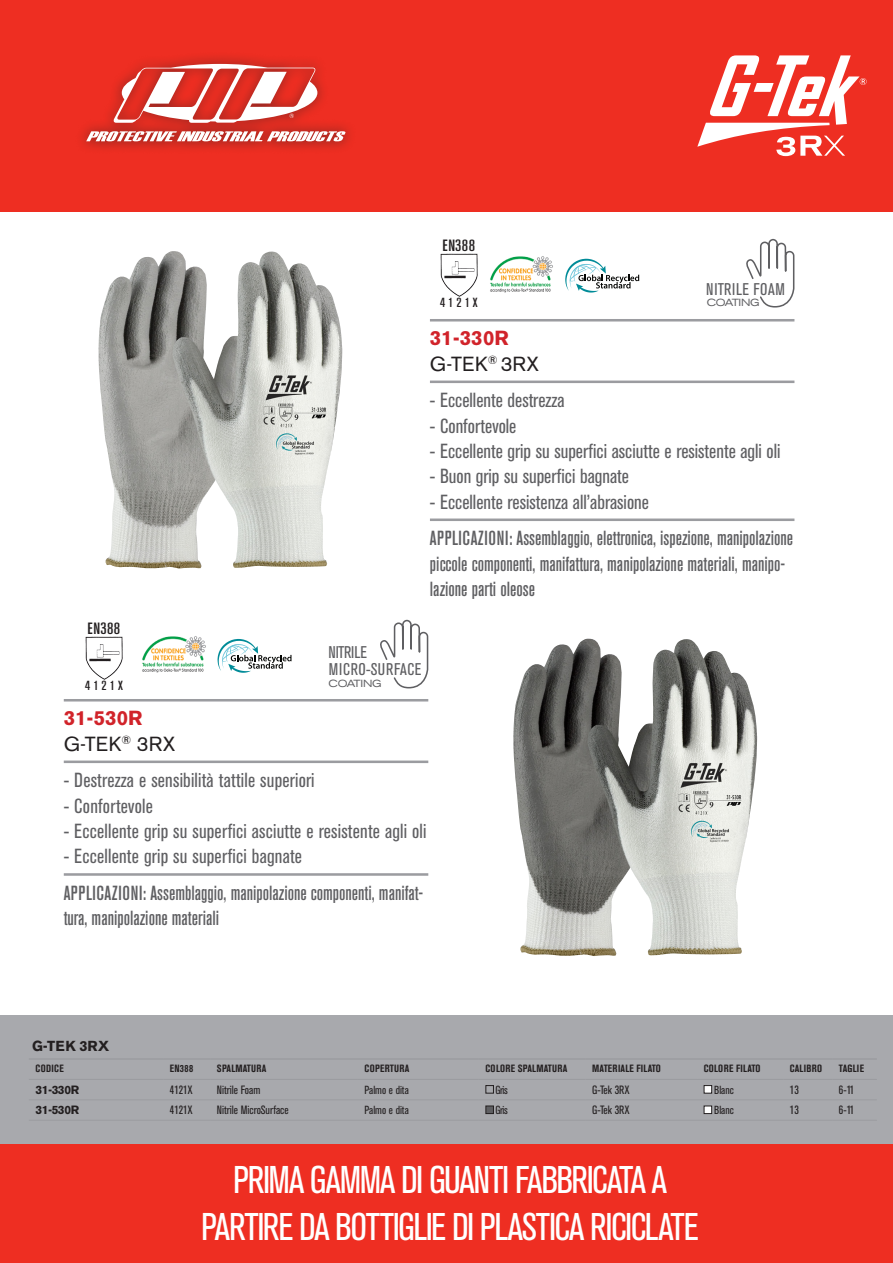
<style>
.page{position:relative;width:893px;height:1263px;background:#fff}
.page>*{position:absolute;margin:0;border:0;box-sizing:border-box;transform-origin:0 0}
.t1{font:condensed 38.25px "Akzidenz Grotesk BE";letter-spacing:-.035em;color:#fff}
.PRODUCT_NUMBERS__MUL{font:500 condensed 20.25px/25.3px "Akzidenz Grotesk BE";color:#5f5f62}
.PRODUCT_NUMBERS__MUL-2{font:condensed 20.25px "Akzidenz Grotesk BE";letter-spacing:.005em;color:#5f5f62}
.Paragraph_Style_1{font:condensed 20.25px "Akzidenz Grotesk BE";color:#5f5f62}
.Paragraph_Style_2{font:20.25px "Akzidenz Grotesk BE";letter-spacing:.01em;color:#231f20}
.Paragraph_Style_2-2{font:700 20.25px "Akzidenz Grotesk BE";color:#d1232a}
.PRODUCT_NUMBERS__MUL-3{font:condensed 16.8px "Akzidenz Grotesk BE";letter-spacing:.03em;color:#5f5f62}
.PRODUCT_NUMBERS__MUL-4{font:condensed 16.8px "Akzidenz Grotesk BE";letter-spacing:-.015em;color:#5f5f62}
.t2{font:500 condensed 16.2px "Akzidenz Grotesk BE";letter-spacing:.02em;color:#231f20;scale:1.11 1}
._04_-_TABLE_-_HEADER{font:700 14.4px "Akzidenz Grotesk BE";letter-spacing:.01em;color:#231f20}
.t3{font:500 condensed 13.2px "Akzidenz Grotesk BE";color:#231f20;scale:1.11 1}
.PRODUCT_NUMBERS__MUL-5{font:condensed 12px "Akzidenz Grotesk BE";color:#231f20}
._08_-_SIDEBAR_-_RED{font:700 12px "Akzidenz Grotesk BE";letter-spacing:-.04em;color:#231f20}
.PRODUCT_NUMBERS__MUL-6{font:condensed 11.7px "Akzidenz Grotesk BE";color:#231f20}
._04_-_TABLE_-_HEADER-2{font:700 condensed 10.5px "Akzidenz Grotesk BE";letter-spacing:.02em;color:#231f20}
.PRODUCT_NUMBERS__MUL-7{font:expanded 10.2px "Akzidenz Grotesk BE";letter-spacing:-.04em;color:#5f5f62}
</style>
<div class="page">
<div style="left:0;top:0;width:893px;height:212px;background:#ee2e22"></div>
<div style="left:0;top:1144px;width:893px;height:119px;background:#ee2e22"></div>
<svg style="left:697px;top:55px;width:170px;height:101px"></svg>
<img style="left:98px;top:251px;width:244px;height:318px">
<img style="left:513px;top:638px;width:244px;height:318px">
<hr style="left:430px;top:319px;width:364px;height:2px;background:#9b9ca0">
<hr style="left:430px;top:381px;width:364px;height:2px;background:#9b9ca0">
<hr style="left:430px;top:518px;width:364px;height:3px;background:#9b9ca0">
<svg style="left:745px;top:238px;width:50px;height:283px"></svg>
<img style="left:440px;top:253px;width:38px;height:44px">
<div style="left:74px;top:51px;width:284px;height:104px;background:#231f20;opacity:.4"></div>
<svg style="left:86px;top:131px;width:260px;height:10px;background:#e7b1ae"></svg>
<svg style="left:113px;top:64px;width:204px;height:59px"></svg>
<hr style="left:64px;top:699px;width:364px;height:2px;background:#9b9ca0">
<hr style="left:64px;top:760px;width:364px;height:3px;background:#9b9ca0">
<hr style="left:64px;top:873px;width:364px;height:3px;background:#9b9ca0">
<svg style="left:378px;top:619px;width:51px;height:257px"></svg>
<img style="left:85px;top:636px;width:38px;height:44px">
<div style="left:0;top:1015px;width:893px;height:129px;background:#a8a9ad"></div>
<img style="left:142px;top:636px;width:64px;height:36px">
<svg style="left:217px;top:639px;width:75px;height:34px"></svg>
<img style="left:490px;top:256px;width:63px;height:36px">
<svg style="left:565px;top:259px;width:74px;height:34px"></svg>
<hr style="left:29px;top:1079px;width:134px;height:1px;background:#9b9ca0">
<hr style="left:163px;top:1079px;width:47px;height:1px;background:#9b9ca0">
<hr style="left:210px;top:1079px;width:148px;height:1px;background:#9b9ca0">
<hr style="left:358px;top:1079px;width:121px;height:1px;background:#9b9ca0">
<hr style="left:479px;top:1079px;width:106px;height:1px;background:#9b9ca0">
<hr style="left:585px;top:1079px;width:112px;height:1px;background:#9b9ca0">
<hr style="left:697px;top:1079px;width:86px;height:1px;background:#9b9ca0">
<hr style="left:783px;top:1079px;width:49px;height:1px;background:#9b9ca0">
<hr style="left:832px;top:1079px;width:45px;height:1px;background:#9b9ca0">
<hr style="left:29px;top:1099px;width:134px;height:1px;background:#9b9ca0">
<hr style="left:163px;top:1099px;width:47px;height:1px;background:#9b9ca0">
<hr style="left:210px;top:1099px;width:148px;height:1px;background:#9b9ca0">
<hr style="left:358px;top:1099px;width:121px;height:1px;background:#9b9ca0">
<hr style="left:479px;top:1099px;width:106px;height:1px;background:#9b9ca0">
<hr style="left:585px;top:1099px;width:112px;height:1px;background:#9b9ca0">
<hr style="left:697px;top:1099px;width:86px;height:1px;background:#9b9ca0">
<hr style="left:783px;top:1099px;width:49px;height:1px;background:#9b9ca0">
<hr style="left:832px;top:1099px;width:45px;height:1px;background:#9b9ca0">
<hr style="left:29px;top:1120px;width:134px;height:1px;background:#9b9ca0">
<hr style="left:163px;top:1120px;width:47px;height:1px;background:#9b9ca0">
<hr style="left:210px;top:1120px;width:148px;height:1px;background:#9b9ca0">
<hr style="left:358px;top:1120px;width:121px;height:1px;background:#9b9ca0">
<hr style="left:479px;top:1120px;width:106px;height:1px;background:#9b9ca0">
<hr style="left:585px;top:1120px;width:112px;height:1px;background:#9b9ca0">
<hr style="left:697px;top:1120px;width:86px;height:1px;background:#9b9ca0">
<hr style="left:783px;top:1120px;width:49px;height:1px;background:#9b9ca0">
<hr style="left:832px;top:1120px;width:45px;height:1px;background:#9b9ca0">
<hr style="left:29px;top:1058px;width:134px;height:2px;background:#9b9ca0">
<hr style="left:163px;top:1058px;width:47px;height:2px;background:#9b9ca0">
<hr style="left:210px;top:1058px;width:148px;height:2px;background:#9b9ca0">
<hr style="left:358px;top:1058px;width:121px;height:2px;background:#9b9ca0">
<hr style="left:479px;top:1058px;width:106px;height:2px;background:#9b9ca0">
<hr style="left:585px;top:1058px;width:112px;height:2px;background:#9b9ca0">
<hr style="left:697px;top:1058px;width:86px;height:2px;background:#9b9ca0">
<hr style="left:783px;top:1058px;width:49px;height:2px;background:#9b9ca0">
<hr style="left:832px;top:1058px;width:45px;height:2px;background:#9b9ca0">
<div style="left:485px;top:1085px;width:9px;height:8px;border:1px solid #231f20"></div>
<div style="left:704px;top:1085px;width:8px;height:8px;background:#fff"></div>
<div style="left:704px;top:1085px;width:8px;height:8px;border:1px solid #231f20"></div>
<div style="left:486px;top:1106px;width:7px;height:7px;background:#5f5f62"></div>
<div style="left:485px;top:1105px;width:9px;height:9px;border:1px solid #231f20"></div>
<div style="left:704px;top:1106px;width:8px;height:7px;background:#fff"></div>
<div style="left:704px;top:1105px;width:8px;height:9px;border:1px solid #231f20"></div>
<p class="t2" style="left:442px;top:237px;width:31px">EN388</p>
<p class="t3" style="left:440px;top:295px;width:35px">4 1 2 1 X</p>
<p class="PRODUCT_NUMBERS__MUL-3" style="left:706px;top:279px;width:80px">NITRILE FOAM</p>
<p class="PRODUCT_NUMBERS__MUL-7" style="left:707px;top:297px;width:54px">COATING</p>
<p class="t2" style="left:88px;top:620px;width:31px">EN388</p>
<p class="t3" style="left:85px;top:678px;width:35px">4 1 2 1 X</p>
<p class="Paragraph_Style_2-2" style="left:430px;top:326px;width:80px">31-330R</p>
<p class="Paragraph_Style_2" style="left:430px;top:351px;width:111px">G-TEK<sup>®</sup> 3RX</p>
<p class="PRODUCT_NUMBERS__MUL-2" style="left:430px;top:389px;width:136px">- Eccellente destrezza</p>
<p class="PRODUCT_NUMBERS__MUL-2" style="left:430px;top:414px;width:88px">- Confortevole</p>
<p class="PRODUCT_NUMBERS__MUL-2" style="left:430px;top:440px;width:352px">- Eccellente grip su superfici asciutte e resistente agli oli</p>
<p class="PRODUCT_NUMBERS__MUL-2" style="left:430px;top:465px;width:201px">- Buon grip su superfici bagnate</p>
<p class="Paragraph_Style_1" style="left:430px;top:490px;width:220px">- Eccellente resistenza all’abrasione</p>
<p class="PRODUCT_NUMBERS__MUL" style="left:430px;top:526px;width:365px">APPLICAZIONI: Assemblaggio, elettronica, ispezione, manipolazione piccole componenti, manifattura, manipolazione materiali, manipo&shy;lazione parti oleose</p>
<p class="PRODUCT_NUMBERS__MUL-4" style="left:329px;top:643px;width:40px">NITRILE</p>
<p class="PRODUCT_NUMBERS__MUL-7" style="left:329px;top:678px;width:54px">COATING</p>
<p class="PRODUCT_NUMBERS__MUL-3" style="left:329px;top:660px;width:94px">MICRO-SURFACE</p>
<p class="Paragraph_Style_2-2" style="left:64px;top:706px;width:80px">31-530R</p>
<p class="Paragraph_Style_2" style="left:64px;top:731px;width:113px">G-TEK<sup>®</sup> 3RX</p>
<p class="PRODUCT_NUMBERS__MUL-2" style="left:64px;top:769px;width:252px">- Destrezza e sensibilità tattile superiori</p>
<p class="PRODUCT_NUMBERS__MUL-2" style="left:64px;top:794px;width:91px">- Confortevole</p>
<p class="PRODUCT_NUMBERS__MUL-2" style="left:64px;top:820px;width:364px">- Eccellente grip su superfici asciutte e resistente agli oli</p>
<p class="Paragraph_Style_1" style="left:64px;top:845px;width:240px">- Eccellente grip su superfici bagnate</p>
<p class="PRODUCT_NUMBERS__MUL" style="left:64px;top:881px;width:361px">APPLICAZIONI: Assemblaggio, manipolazione componenti, manifat&shy;tura, manipolazione materiali</p>
<p class="_04_-_TABLE_-_HEADER" style="left:32px;top:1038px;width:79px">G-TEK 3RX</p>
<p class="_04_-_TABLE_-_HEADER-2" style="left:36px;top:1062px;width:30px">CODICE</p>
<p class="_04_-_TABLE_-_HEADER-2" style="left:170px;top:1062px;width:25px">EN388</p>
<p class="_04_-_TABLE_-_HEADER-2" style="left:217px;top:1062px;width:51px">SPALMATURA</p>
<p class="_04_-_TABLE_-_HEADER-2" style="left:365px;top:1062px;width:46px">COPERTURA</p>
<p class="_04_-_TABLE_-_HEADER-2" style="left:485px;top:1062px;width:83px">COLORE SPALMATURA</p>
<p class="_04_-_TABLE_-_HEADER-2" style="left:592px;top:1062px;width:70px">MATERIALE FILATO</p>
<p class="_04_-_TABLE_-_HEADER-2" style="left:704px;top:1062px;width:58px">COLORE FILATO</p>
<p class="_04_-_TABLE_-_HEADER-2" style="left:790px;top:1062px;width:34px">CALIBRO</p>
<p class="_04_-_TABLE_-_HEADER-2" style="left:839px;top:1062px;width:27px">TAGLIE</p>
<p class="_08_-_SIDEBAR_-_RED" style="left:36px;top:1082px;width:45px">31-330R</p>
<p class="PRODUCT_NUMBERS__MUL-5" style="left:170px;top:1083px;width:24px">4121X</p>
<p class="PRODUCT_NUMBERS__MUL-5" style="left:217px;top:1083px;width:45px">Nitrile Foam</p>
<p class="PRODUCT_NUMBERS__MUL-6" style="left:365px;top:1083px;width:46px">Palmo e dita</p>
<p class="PRODUCT_NUMBERS__MUL-6" style="left:496px;top:1083px;width:14px">Gris</p>
<p class="PRODUCT_NUMBERS__MUL-5" style="left:592px;top:1083px;width:39px">G-Tek 3RX</p>
<p class="PRODUCT_NUMBERS__MUL-6" style="left:714px;top:1083px;width:21px">Blanc</p>
<p class="PRODUCT_NUMBERS__MUL-5" style="left:790px;top:1083px;width:10px">13</p>
<p class="PRODUCT_NUMBERS__MUL-5" style="left:839px;top:1083px;width:17px">6-11</p>
<p class="_08_-_SIDEBAR_-_RED" style="left:36px;top:1103px;width:45px">31-530R</p>
<p class="PRODUCT_NUMBERS__MUL-5" style="left:170px;top:1103px;width:24px">4121X</p>
<p class="PRODUCT_NUMBERS__MUL-5" style="left:217px;top:1103px;width:73px">Nitrile MicroSurface</p>
<p class="PRODUCT_NUMBERS__MUL-6" style="left:365px;top:1103px;width:46px">Palmo e dita</p>
<p class="PRODUCT_NUMBERS__MUL-6" style="left:496px;top:1103px;width:14px">Gris</p>
<p class="PRODUCT_NUMBERS__MUL-5" style="left:592px;top:1103px;width:39px">G-Tek 3RX</p>
<p class="PRODUCT_NUMBERS__MUL-6" style="left:714px;top:1103px;width:21px">Blanc</p>
<p class="PRODUCT_NUMBERS__MUL-5" style="left:790px;top:1103px;width:10px">13</p>
<p class="PRODUCT_NUMBERS__MUL-5" style="left:839px;top:1103px;width:17px">6-11</p>
<p class="t1" style="left:233px;top:1159px;width:435px">PRIMA GAMMA DI GUANTI FABBRICATA A</p>
<p class="t1" style="left:201px;top:1205px;width:499px">PARTIRE DA BOTTIGLIE DI PLASTICA RICICLATE</p>
</div>
